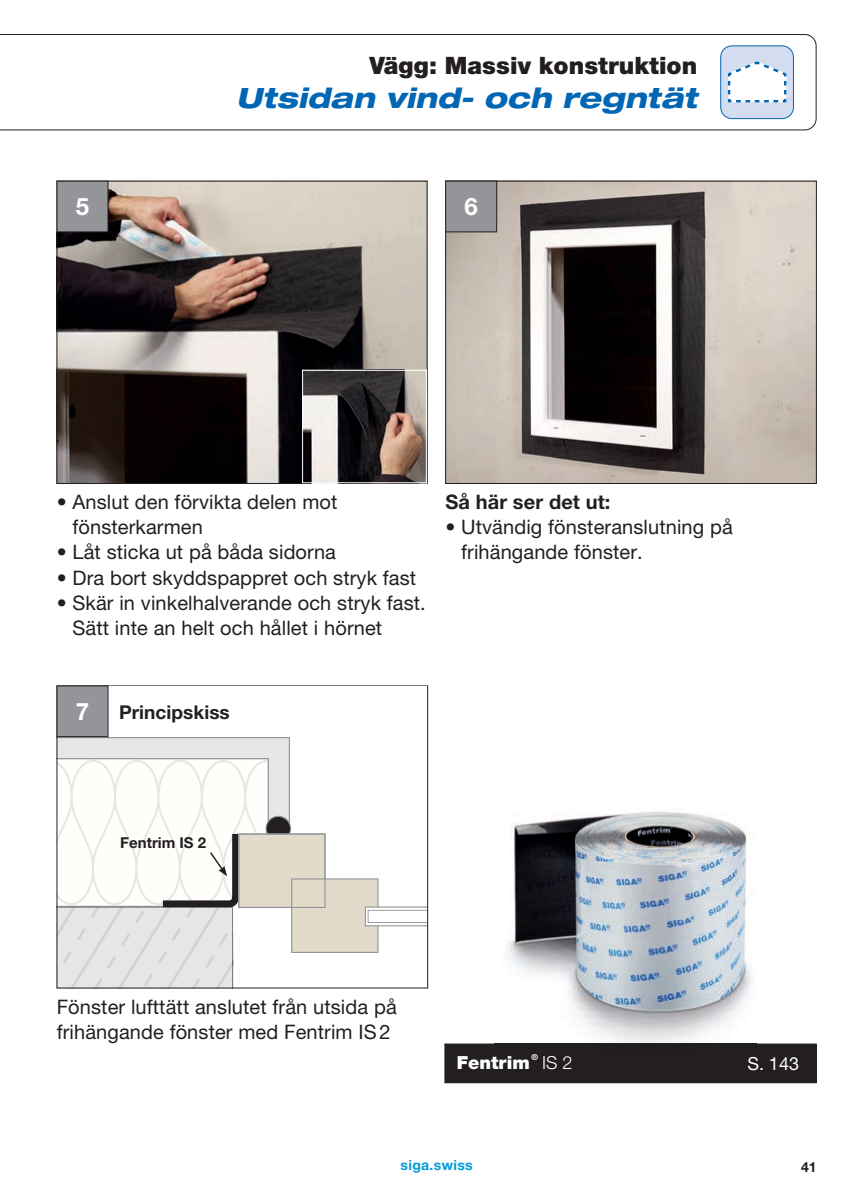
<style>
.page{position:relative;width:862px;height:1191px;background:#fff}
.page>*{position:absolute;margin:0;border:0;box-sizing:border-box;transform-origin:0 0}
.t1{font:italic 800 expanded 28px "Helvetica Neue LT Pro";letter-spacing:.005em;color:#0166b3}
.t2{font:900 24px "Helvetica Neue LT Pro";letter-spacing:.005em;color:#231f20}
.t3{font:700 24px "Helvetica Neue LT Pro";color:#fff}
.t4{font:20px/25.2px "Helvetica Neue LT Pro";letter-spacing:.005em;color:#231f20}
.t5{font:700 20px "Helvetica Neue LT Pro";letter-spacing:.005em;color:#231f20}
.t6{font:700 19px "Helvetica Neue LT Pro";letter-spacing:.005em;color:#231f20}
.t7{font:900 18px "Helvetica Neue LT Pro";letter-spacing:.005em;color:#fff}
.t8{font:18px "Helvetica Neue LT Pro";color:#fff}
.t9{font:300 18px "Helvetica Neue LT Pro";color:#fff}
.t10{font:700 15px "Helvetica Neue LT Pro";letter-spacing:.005em;color:#231f20}
.t11{font:700 14px "Helvetica Neue LT Pro";letter-spacing:.025em;color:#009cdb}
.t12{font:700 14px "Helvetica Neue LT Pro";color:#231f20}
.t13{font:700 8.2px "Helvetica Neue LT Pro";color:#fff}
.s1{font-size:24px;color:#fff}
</style>
<div class="page">
<svg style="left:0;top:34px;width:816px;height:96px"></svg>
<div style="left:721px;top:46px;width:72px;height:73px;background:#d4ddef;border-radius:11px"></div>
<div style="left:720px;top:45px;width:74px;height:74px;border:1px solid #0166b3;border-radius:11px"></div>
<svg style="left:727px;top:61px;width:60px;height:42px"></svg>
<img style="left:59px;top:183px;width:366px;height:299px">
<div style="left:57px;top:181px;width:51px;height:51px;background:#939598"></div>
<div style="left:57px;top:181px;width:51px;height:51px;border:1px solid #231f20"></div>
<img style="left:447px;top:183px;width:367px;height:299px">
<div style="left:445px;top:181px;width:371px;height:303px;border:1px solid #231f20"></div>
<div style="left:446px;top:181px;width:51px;height:51px;background:#939598"></div>
<div style="left:445px;top:181px;width:52px;height:51px;border:1px solid #231f20"></div>
<div style="left:57px;top:686px;width:51px;height:50px;background:#939598"></div>
<div style="left:57px;top:685px;width:51px;height:52px;border:1px solid #231f20"></div>
<svg style="left:57px;top:737px;width:371px;height:251px"></svg>
<img style="left:304px;top:372px;width:121px;height:109px">
<div style="left:302px;top:370px;width:125px;height:113px;border:1px solid #fff"></div>
<div style="left:444px;top:1043px;width:372px;height:40px;background:#231f20"></div>
<img style="left:495px;top:811px;width:262px;height:239px">
<img style="left:495px;top:1043px;width:262px;height:2px">
<p class="t2" style="left:369px;top:51px;width:329px">Vägg: Massiv konstruktion</p>
<h1 class="t1" style="left:236px;top:80px;width:463px">Utsidan vind- och regntät</h1>
<p class="t3" style="left:76px;top:192px;width:15px">5</p>
<p class="t3" style="left:464px;top:192px;width:15px">6</p>
<p class="t4" style="left:72px;top:489px;width:266px;text-indent:-16px">• Anslut den förvikta delen mot fönsterkarmen</p>
<p class="t4" style="left:57px;top:539px;width:281px">• Låt sticka ut på båda sidorna</p>
<p class="t4" style="left:57px;top:564px;width:361px">• Dra bort skyddspappret och stryk fast</p>
<p class="t4" style="left:72px;top:590px;width:355px;text-indent:-16px">• Skär in vinkelhalverande och stryk fast.<br>Sätt inte an helt och hållet i hörnet</p>
<p class="t5" style="left:445px;top:489px;width:167px">Så här ser det ut:</p>
<p class="t4" style="left:461px;top:514px;width:273px;text-indent:-16px">• Utvändig fönsteranslutning på frihängande fönster.</p>
<p class="t6" style="left:76px;top:700px;width:155px"><span class="s1">7</span> Principskiss</p>
<p class="t10" style="left:120px;top:833px;width:87px">Fentrim IS 2</p>
<p class="t4" style="left:57px;top:993px;width:341px">Fönster lufttätt anslutet från utsida på frihängande fönster med Fentrim IS 2</p>
<p class="t7" style="left:457px;top:1051px;width:74px">Fentrim</p>
<p class="t13" style="left:531px;top:1052px;width:8px">®</p>
<p class="t9" style="left:542px;top:1051px;width:32px">IS 2</p>
<p class="t8" style="left:747px;top:1052px;width:53px">S. 143</p>
<p class="t11" style="left:401px;top:1156px;width:74px">siga.swiss</p>
<p class="t12" style="left:801px;top:1157px;width:17px">41</p>
</div>
